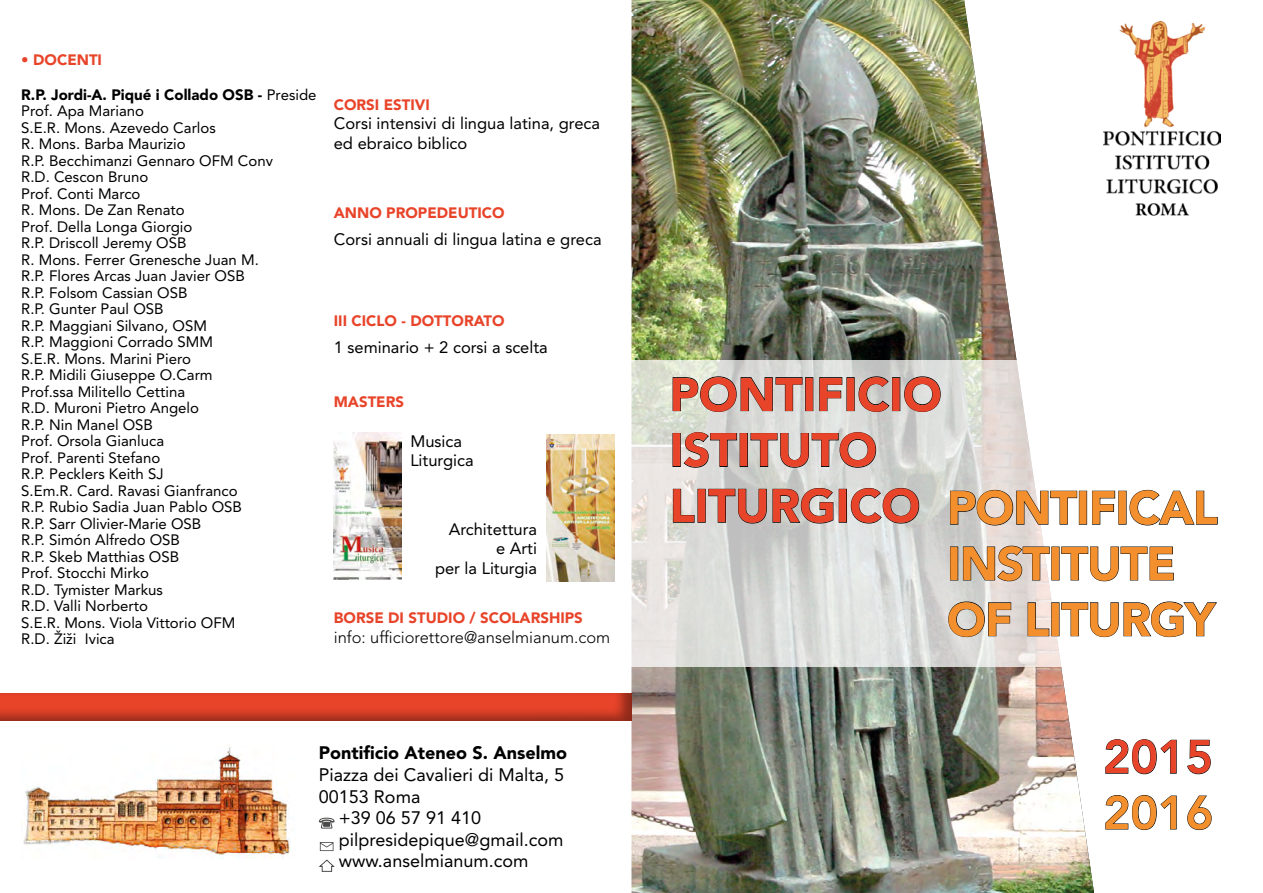
<style>
.page{position:relative;width:1263px;height:893px;background:#fff}
.page>*{position:absolute;margin:0;border:0;box-sizing:border-box;transform-origin:0 0}
.t1{font:900 46.5px "Avenir";letter-spacing:-.02em;color:#f38f2d}
.t2{font:900 46.5px "Avenir";color:#e8442a}
.t3{font:800 46.5px "Avenir";color:#e8442a}
.t4{font:800 46.5px "Avenir";color:#f38f2d}
.t5{font:18px "Avenir";color:#000}
.t6{font:900 18px "Avenir";color:#000}
.t7{font:16.5px/19.8px "Avenir";color:#000}
.t8{font:300 16.5px "Avenir";color:#000}
.t9{font:15px/16.5px "Avenir";color:#000}
.t10{font:900 15px "Avenir";color:#e8442a}
.s1{font-weight:900}
.s2{color:#e8442a}
</style>
<div class="page">
<img style="left:631px;top:0;width:463px;height:893px">
<img style="left:1103px;top:21px;width:117px;height:195px">
<svg style="left:631px;top:360px;width:540px;height:306px"></svg>
<svg style="left:672px;top:376px;width:131px;height:36px;background:#bdbfb9"></svg>
<div style="left:805px;top:377px;width:8px;height:34px;border:1px solid #000"></div>
<svg style="left:819px;top:377px;width:23px;height:34px"></svg>
<svg style="left:858px;top:376px;width:32px;height:36px"></svg>
<div style="left:892px;top:377px;width:8px;height:34px;border:1px solid #000"></div>
<svg style="left:904px;top:376px;width:37px;height:36px"></svg>
<div style="left:673px;top:433px;width:8px;height:34px;border:1px solid #000"></div>
<svg style="left:683px;top:432px;width:54px;height:36px;background:#bbbab7"></svg>
<div style="left:740px;top:433px;width:8px;height:34px;border:1px solid #000"></div>
<svg style="left:750px;top:432px;width:126px;height:36px;background:#bec0be"></svg>
<svg style="left:673px;top:489px;width:22px;height:34px"></svg>
<div style="left:698px;top:489px;width:8px;height:34px;border:1px solid #000"></div>
<svg style="left:708px;top:488px;width:126px;height:36px;background:#afb0ae"></svg>
<div style="left:839px;top:489px;width:8px;height:34px;border:1px solid #000"></div>
<svg style="left:850px;top:488px;width:69px;height:36px;background:#b9bbb9"></svg>
<svg style="left:950px;top:490px;width:127px;height:36px"></svg>
<div style="left:1079px;top:491px;width:8px;height:33px;border:1px solid #000"></div>
<svg style="left:1092px;top:490px;width:23px;height:35px"></svg>
<svg style="left:1129px;top:490px;width:89px;height:36px"></svg>
<div style="left:950px;top:547px;width:8px;height:33px;border:1px solid #000"></div>
<svg style="left:963px;top:545px;width:87px;height:36px;background:#bfbab7"></svg>
<svg style="left:1061px;top:546px;width:113px;height:35px"></svg>
<svg style="left:948px;top:601px;width:63px;height:36px;background:#bfbebb"></svg>
<svg style="left:1027px;top:602px;width:22px;height:34px"></svg>
<svg style="left:1061px;top:601px;width:156px;height:36px"></svg>
<svg style="left:1105px;top:739px;width:72px;height:35px"></svg>
<svg style="left:1187px;top:739px;width:24px;height:35px"></svg>
<svg style="left:1105px;top:795px;width:72px;height:35px"></svg>
<svg style="left:1187px;top:795px;width:25px;height:35px"></svg>
<div style="left:0;top:690px;width:645px;height:30px;background:#000;opacity:.39"></div>
<svg style="left:318px;top:817px;width:17px;height:12px"></svg>
<svg style="left:320px;top:842px;width:13px;height:9px"></svg>
<svg style="left:319px;top:859px;width:16px;height:13px"></svg>
<img style="left:546px;top:434px;width:68px;height:148px">
<img style="left:334px;top:432px;width:68px;height:147px">
<img style="left:23px;top:746px;width:268px;height:113px">
<p class="t10" style="left:21px;top:51px;width:82px">• DOCENTI</p>
<p class="t9" style="left:21px;top:86px;width:297px"><span class="s1">R.P. Jordi-A. Piqué i Collado OSB -</span> Preside<br>Prof. Apa Mariano<br>S.E.R. Mons. Azevedo Carlos<br>R. Mons. Barba Maurizio<br>R.P. Becchimanzi Gennaro OFM Conv<br>R.D. Cescon Bruno<br>Prof. Conti Marco<br>R. Mons. De Zan Renato<br>Prof. Della Longa Giorgio<br>R.P. Driscoll Jeremy OSB<br>R. Mons. Ferrer Grenesche Juan M.<br>R.P. Flores Arcas Juan Javier OSB<br>R.P. Folsom Cassian OSB<br>R.P. Gunter Paul OSB<br>R.P. Maggiani Silvano, OSM<br>R.P. Maggioni Corrado SMM<br>S.E.R. Mons. Marini Piero<br>R.P. Midili Giuseppe O.Carm<br>Prof.ssa Militello Cettina<br>R.D. Muroni Pietro Angelo<br>R.P. Nin Manel OSB<br>Prof. Orsola Gianluca<br>Prof. Parenti Stefano<br>R.P. Pecklers Keith SJ<br>S.Em.R. Card. Ravasi Gianfranco<br>R.P. Rubio Sadia Juan Pablo OSB<br>R.P. Sarr Olivier-Marie OSB<br>R.P. Simón Alfredo OSB<br>R.P. Skeb Matthias OSB<br>Prof. Stocchi Mirko<br>R.D. Tymister Markus<br>R.D. Valli Norberto<br>S.E.R. Mons. Viola Vittorio OFM<br>R.D. Žižić Ivica</p>
<p class="t10" style="left:334px;top:95px;width:98px">CORSI ESTIVI</p>
<p class="t7" style="left:334px;top:114px;width:268px">Corsi intensivi di lingua latina, greca ed ebraico biblico</p>
<p class="t10" style="left:334px;top:203px;width:172px">ANNO PROPEDEUTICO</p>
<p class="t7" style="left:334px;top:229px;width:269px">Corsi annuali di lingua latina e greca</p>
<p class="t10" style="left:334px;top:311px;width:100px">III CICLO - Dottorato</p>
<p class="t7" style="left:334px;top:337px;width:215px">1 seminario + 2 corsi a scelta</p>
<p class="t10" style="left:334px;top:393px;width:72px">MASTERS</p>
<p class="t7" style="left:410px;top:431px;width:65px">Musica<br>Liturgica</p>
<p class="t7" style="left:435px;top:519px;width:104px;text-align:right">Architettura<br>e Arti<br>per la Liturgia</p>
<p class="t10" style="left:334px;top:609px;width:251px">BORSE DI STUDIO / SCOLARSHIPS</p>
<p class="t8" style="left:334px;top:628px;width:278px">info: ufficiorettore@anselmianum.com</p>
<p class="t6" style="left:319px;top:742px;width:250px">Pontificio Ateneo S. Anselmo</p>
<p class="t5" style="left:319px;top:764px;width:247px">Piazza dei Cavalieri di Malta, 5</p>
<p class="t5" style="left:319px;top:786px;width:103px">00153 Roma</p>
<p class="t5" style="left:339px;top:807px;width:144px">+39 06 57 91 410</p>
<p class="t5" style="left:339px;top:829px;width:226px">pilpresidepique@gmail.com</p>
<p class="t5" style="left:339px;top:851px;width:191px">www.anselmianum.com</p>
<h1 class="t2" style="left:670px;top:366px;width:273px">PONTIFICIO</h1>
<h1 class="t2" style="left:670px;top:422px;width:209px">ISTITUTO</h1>
<h1 class="t1" style="left:670px;top:480px;width:550px"><span class="s2">LITURGICO</span> PONTIFICAL</h1>
<h1 class="t1" style="left:947px;top:536px;width:230px">INSTITUTE</h1>
<h1 class="t1" style="left:947px;top:591px;width:269px">OF LITURGY</h1>
<h1 class="t3" style="left:1103px;top:729px;width:112px">2015</h1>
<h1 class="t4" style="left:1103px;top:785px;width:112px">2016</h1>
</div>
